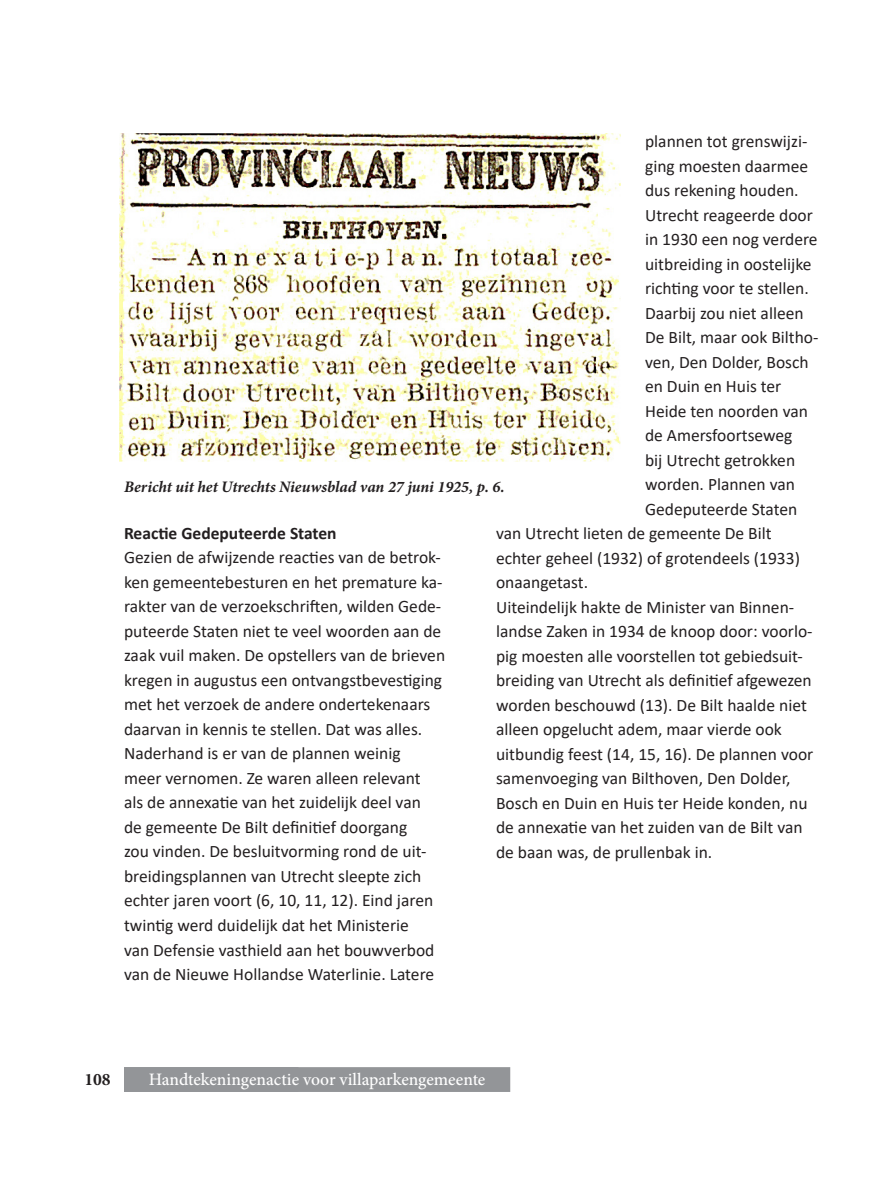
<style>
.page{position:relative;width:893px;height:1191px;background:#fff}
.page>*{position:absolute;margin:0;border:0;box-sizing:border-box;transform-origin:0 0}
.t1{font:17.5px/24.5px "Calibri";color:#231f20}
.t2{font:500 17.5px "Minion Pro";letter-spacing:-.005em;color:#fff}
.t3{font:700 17.5px "Calibri";color:#231f20}
.t4{font:700 17.5px "Minion Pro";color:#231f20}
.t5{font:italic 700 16.1px "Minion Pro";color:#231f20}
</style>
<div class="page">
<div style="left:124px;top:1067px;width:386px;height:25px;background:#939598"></div>
<img style="left:120px;top:134px;width:500px;height:327px">
<p class="t1" style="left:645px;top:129px;width:164px">plannen tot grenswijzi-</p>
<p class="t1" style="left:645px;top:153px;width:165px">ging moesten daarmee</p>
<p class="t1" style="left:645px;top:178px;width:155px">dus rekening houden.</p>
<p class="t1" style="left:645px;top:202px;width:169px">Utrecht reageerde door</p>
<p class="t1" style="left:645px;top:227px;width:174px">in 1930 een nog verdere</p>
<p class="t1" style="left:645px;top:251px;width:168px">uitbreiding in oostelijke</p>
<p class="t1" style="left:645px;top:276px;width:165px">richting voor te stellen.</p>
<p class="t1" style="left:645px;top:300px;width:160px">Daarbij zou niet alleen</p>
<p class="t1" style="left:645px;top:325px;width:175px">De Bilt, maar ook Biltho-</p>
<p class="t1" style="left:645px;top:349px;width:165px">ven, Den Dolder, Bosch</p>
<p class="t1" style="left:645px;top:374px;width:138px">en Duin en Huis ter</p>
<p class="t1" style="left:645px;top:398px;width:164px">Heide ten noorden van</p>
<p class="t1" style="left:645px;top:423px;width:149px">de Amersfoortseweg</p>
<p class="t1" style="left:645px;top:447px;width:152px">bij Utrecht getrokken</p>
<p class="t1" style="left:645px;top:472px;width:151px">worden. Plannen van</p>
<p class="t1" style="left:645px;top:496px;width:154px">Gedeputeerde Staten</p>
<p class="t1" style="left:496px;top:521px;width:277px">van Utrecht lieten de gemeente De Bilt</p>
<p class="t1" style="left:496px;top:545px;width:305px">echter geheel (1932) of grotendeels (1933)</p>
<p class="t1" style="left:496px;top:570px;width:94px">onaangetast.</p>
<p class="t1" style="left:496px;top:594px;width:319px">Uiteindelijk hakte de Minister van Binnen&shy;landse Zaken in 1934 de knoop door: voorlo&shy;pig moesten alle voorstellen tot gebiedsuit&shy;breiding van Utrecht als definitief afgewezen worden beschouwd (13). De Bilt haalde niet alleen opgelucht adem, maar vierde ook uitbundig feest (14, 15, 16). De plannen voor samenvoeging van Bilthoven, Den Dolder, Bosch en Duin en Huis ter Heide konden, nu de annexatie van het zuiden van de Bilt van de baan was, de prullenbak in.</p>
<p class="t5" style="left:124px;top:475px;width:382px">Bericht uit het Utrechts Nieuwsblad van 27 juni 1925, p. 6.</p>
<p class="t3" style="left:124px;top:520px;width:214px">Reactie Gedeputeerde Staten</p>
<p class="t1" style="left:124px;top:545px;width:323px">Gezien de afwijzende reacties van de betrok&shy;ken gemeentebesturen en het premature ka&shy;rakter van de verzoekschriften, wilden Gede&shy;puteerde Staten niet te veel woorden aan de zaak vuil maken. De opstellers van de brieven kregen in augustus een ontvangstbevestiging met het verzoek de andere ondertekenaars daarvan in kennis te stellen. Dat was alles.</p>
<p class="t1" style="left:124px;top:741px;width:312px">Naderhand is er van de plannen weinig meer vernomen. Ze waren alleen relevant als de annexatie van het zuidelijk deel van de gemeente De Bilt definitief doorgang zou vinden. De besluitvorming rond de uit&shy;breidingsplannen van Utrecht sleepte zich echter jaren voort (6, 10, 11, 12). Eind jaren twintig werd duidelijk dat het Ministerie van Defensie vasthield aan het bouwverbod van de Nieuwe Hollandse Waterlinie. Latere</p>
<p class="t4" style="left:84px;top:1067px;width:28px">108</p>
<p class="t2" style="left:149px;top:1067px;width:126px">N am van artikel</p>
<p class="t2" style="left:149px;top:1067px;width:338px">Handtekeningenactie voor villaparkengemeente</p>
</div>
